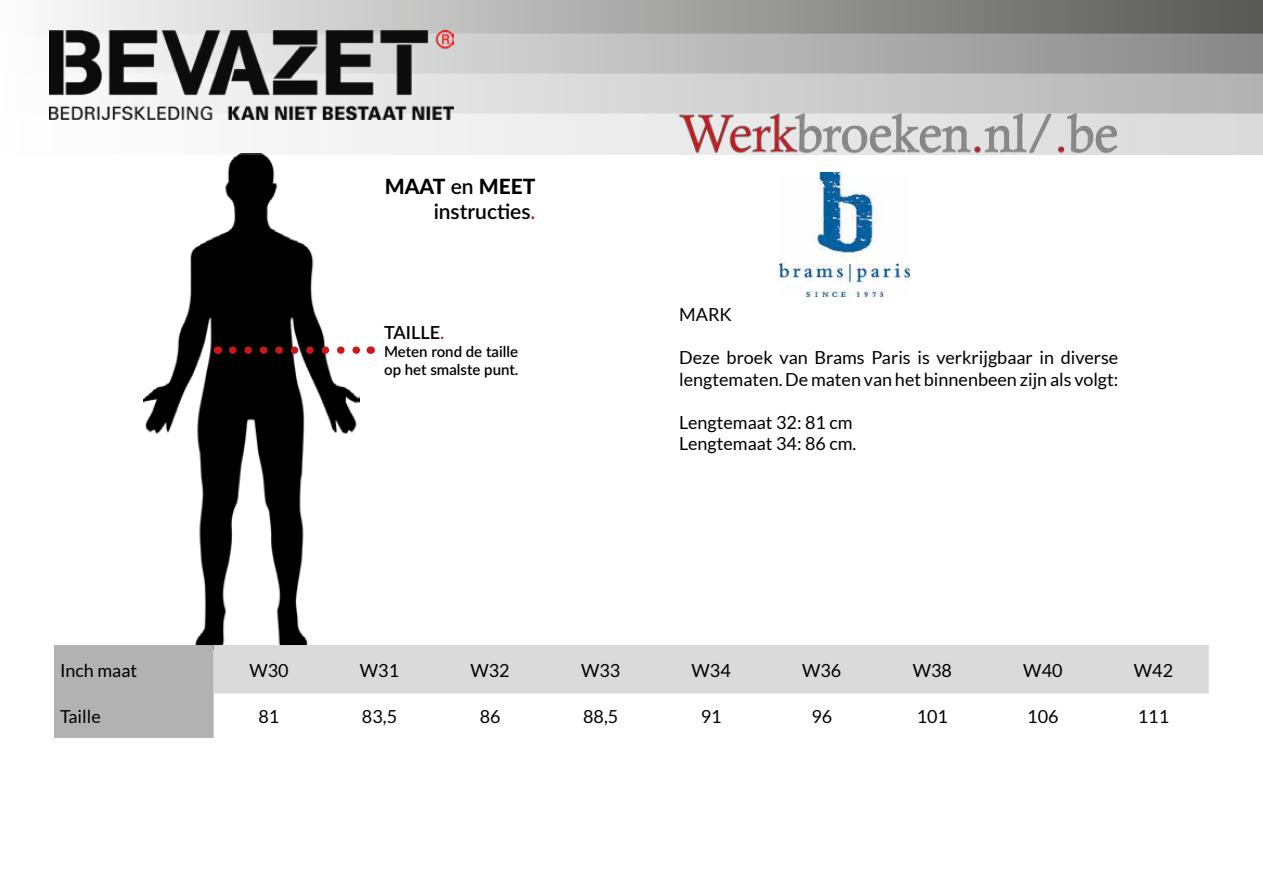
<style>
.page{position:relative;width:1263px;height:893px;background:#fff}
.page>*{position:absolute;margin:0;border:0;box-sizing:border-box;transform-origin:0 0}
.t1{font:600 21px/25.2px "Lato";color:#000;text-align:right}
.t2{font:18px/21.6px "Lato";color:#000}
.t3{font:600 18px "Lato";color:#000}
.t4{font:600 15px/18px "Lato";color:#000}
.s1{font-weight:800}
.s2{color:#cd171a}
</style>
<div class="page">
<img style="left:144px;top:154px;width:216px;height:491px">
<svg style="left:233px;top:346px;width:127px;height:8px"></svg>
<img style="left:49px;top:0;width:1214px;height:154px">
<img style="left:50px;top:31px;width:403px;height:88px">
<div style="left:54px;top:645px;width:160px;height:93px;background:#b3b2b2"></div>
<div style="left:214px;top:645px;width:995px;height:48px;background:#dadada"></div>
<img style="left:779px;top:186px;width:130px;height:110px">
<img style="left:679px;top:109px;width:439px;height:77px">
<p class="t1" style="left:385px;top:172px;width:152px"><span class="s1">MAAT</span> en <span class="s1">MEET </span>instructies<span class="s2">.</span></p>
<p class="t3" style="left:384px;top:320px;width:62px">TAILLE<span class="s2">.</span></p>
<p class="t4" style="left:384px;top:342px;width:136px">Meten rond de taille op het smalste punt.</p>
<p class="t2" style="left:679px;top:303px;width:54px">MARK</p>
<p class="t2" style="left:679px;top:347px;width:441px">Deze broek van Brams Paris is verkrijgbaar in diverse lengtematen. De maten van het binnenbeen zijn als volgt:</p>
<p class="t2" style="left:679px;top:411px;width:179px">Lengtemaat 32: 81 cm<br>Lengtemaat 34: 86 cm.</p>
<p class="t2" style="left:60px;top:659px;width:79px">Inch maat</p>
<p class="t2" style="left:249px;top:659px;width:41px">W30</p>
<p class="t2" style="left:360px;top:659px;width:41px">W31</p>
<p class="t2" style="left:470px;top:659px;width:41px">W32</p>
<p class="t2" style="left:581px;top:659px;width:41px">W33</p>
<p class="t2" style="left:692px;top:659px;width:41px">W34</p>
<p class="t2" style="left:802px;top:659px;width:41px">W36</p>
<p class="t2" style="left:913px;top:659px;width:41px">W38</p>
<p class="t2" style="left:1023px;top:659px;width:41px">W40</p>
<p class="t2" style="left:1134px;top:659px;width:41px">W42</p>
<p class="t2" style="left:60px;top:705px;width:42px">Taille</p>
<p class="t2" style="left:259px;top:705px;width:22px">81</p>
<p class="t2" style="left:362px;top:705px;width:37px">83,5</p>
<p class="t2" style="left:480px;top:705px;width:22px">86</p>
<p class="t2" style="left:583px;top:705px;width:37px">88,5</p>
<p class="t2" style="left:701px;top:705px;width:22px">91</p>
<p class="t2" style="left:811px;top:705px;width:22px">96</p>
<p class="t2" style="left:917px;top:705px;width:33px">101</p>
<p class="t2" style="left:1027px;top:705px;width:33px">106</p>
<p class="t2" style="left:1138px;top:705px;width:33px">111</p>
</div>
